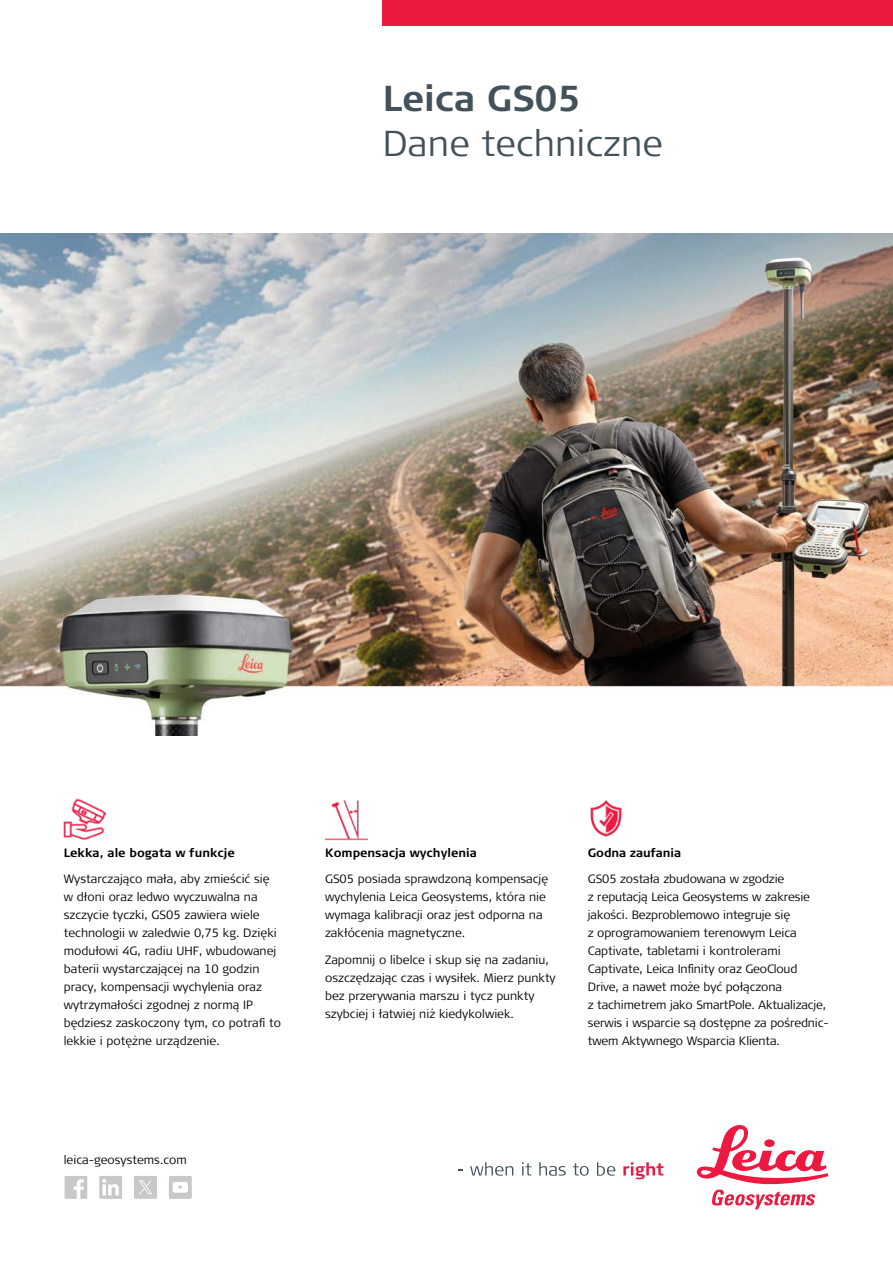
<style>
.page{position:relative;width:893px;height:1263px;background:#fff}
.page>*{position:absolute;margin:0;border:0;box-sizing:border-box;transform-origin:0 0}
.t1{font:300 36px "Signa Pro";letter-spacing:.005em;color:#43525a}
.t2{font:700 36px "Signa Pro";color:#43525a}
.t3{font:300 12px/18px "Signa Pro";color:#000}
.t4{font:700 12px "Signa Pro";color:#000}
</style>
<div class="page">
<img style="left:325px;top:800px;width:43px;height:40px">
<div style="left:383px;top:0;width:510px;height:26px;background:#ed1941"></div>
<svg style="left:470px;top:1162px;width:43px;height:14px"></svg>
<svg style="left:522px;top:1162px;width:9px;height:13px"></svg>
<svg style="left:539px;top:1162px;width:27px;height:14px"></svg>
<svg style="left:573px;top:1163px;width:16px;height:13px"></svg>
<svg style="left:597px;top:1162px;width:18px;height:14px"></svg>
<svg style="left:623px;top:1162px;width:40px;height:17px"></svg>
<svg style="left:697px;top:1125px;width:131px;height:84px"></svg>
<img style="left:590px;top:800px;width:32px;height:37px">
<img style="left:64px;top:798px;width:42px;height:42px">
<svg style="left:169px;top:1176px;width:23px;height:23px"></svg>
<svg style="left:99px;top:1176px;width:23px;height:23px"></svg>
<svg style="left:64px;top:1176px;width:24px;height:23px"></svg>
<svg style="left:134px;top:1176px;width:23px;height:23px"></svg>
<img style="left:0;top:234px;width:893px;height:502px">
<h1 class="t2" style="left:383px;top:74px;width:200px">Leica GS05</h1>
<h1 class="t1" style="left:383px;top:119px;width:282px">Dane techniczne</h1>
<p class="t4" style="left:64px;top:844px;width:173px">Lekka, ale bogata w funkcje</p>
<p class="t3" style="left:64px;top:870px;width:219px">Wystarczająco mała, aby zmieścić się w dłoni oraz ledwo wyczuwalna na szczycie tyczki, GS05 zawiera wiele technologii w zaledwie 0,75 kg. Dzięki modułowi 4G, radiu UHF, wbudowanej baterii wystarczającej na 10 godzin pracy, kompensacji wychylenia oraz wytrzymałości zgodnej z normą IP będziesz zaskoczony tym, co potrafi to lekkie i potężne urządzenie.</p>
<p class="t3" style="left:64px;top:1150px;width:125px">leica-geosystems.com</p>
<p class="t4" style="left:325px;top:844px;width:153px">Kompensacja wychylenia</p>
<p class="t3" style="left:325px;top:870px;width:225px">GS05 posiada sprawdzoną kompensację wychylenia Leica Geosystems, która nie wymaga kalibracji oraz jest odporna na zakłócenia magnetyczne.</p>
<p class="t3" style="left:325px;top:950px;width:232px">Zapomnij o libelce i skup się na zadaniu, oszczędzając czas i wysiłek. Mierz punkty bez przerywania marszu i tycz punkty szybciej i łatwiej niż kiedykolwiek.</p>
<p class="t4" style="left:588px;top:844px;width:95px">Godna zaufania</p>
<p class="t3" style="left:588px;top:870px;width:242px">GS05 została zbudowana w zgodzie<br>z reputacją Leica Geosystems w zakresie jakości. Bezproblemowo integruje się<br>z oprogramowaniem terenowym Leica Captivate, tabletami i kontrolerami Captivate, Leica Infinity oraz GeoCloud Drive, a nawet może być połączona<br>z tachimetrem jako SmartPole. Aktualizacje, serwis i wsparcie są dostępne za pośrednic&shy;twem Aktywnego Wsparcia Klienta.</p>
</div>
